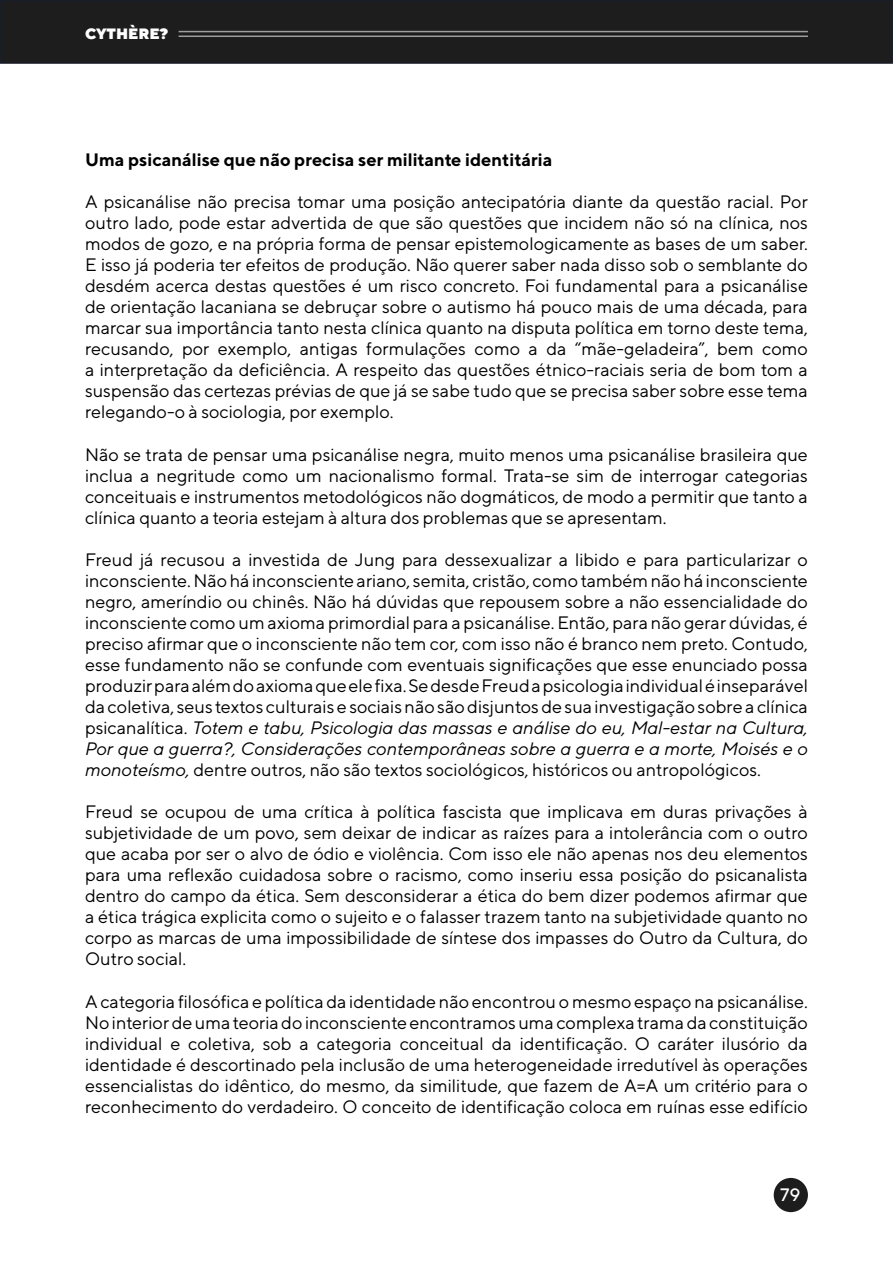
<style>
.page{position:relative;width:893px;height:1263px;background:#fff}
.page>*{position:absolute;margin:0;border:0;box-sizing:border-box;transform-origin:0 0}
.t1{font:18px/21px "TT Norms";color:#000;text-align:justify}
.t2{font:700 18px "TT Norms";color:#000}
.t3{font:500 18px "TT Norms";color:#fff}
.t4{font:900 15px "TT Norms";color:#fff}
.s1{font-style:italic}
</style>
<div class="page">
<div style="left:0;top:0;width:893px;height:64px;background:#1d1d1d;border:2px solid #191e28"></div>
<hr style="left:179px;top:31px;width:629px;height:1px;background:#9d9d9d">
<hr style="left:179px;top:36px;width:629px;height:1px;background:#9d9d9d">
<div style="left:774px;top:1178px;width:34px;height:34px;background:#1d1d1d;border-radius:50%"></div>
<p class="t4" style="left:85px;top:24px;width:85px">CYTHÈRE?</p>
<p class="t2" style="left:85px;top:148px;width:469px">Uma psicanálise que não precisa ser militante identitária</p>
<p class="t1" style="left:85px;top:191px;width:724px">A psicanálise não precisa tomar uma posição antecipatória diante da questão racial. Por outro lado, pode estar advertida de que são questões que incidem não só na clínica, nos modos de gozo, e na própria forma de pensar epistemologicamente as bases de um saber.<br>E isso já poderia ter efeitos de produção. Não querer saber nada disso sob o semblante do desdém acerca destas questões é um risco concreto. Foi fundamental para a psicanálise de orientação lacaniana se debruçar sobre o autismo há pouco mais de uma década, para marcar sua importância tanto nesta clínica quanto na disputa política em torno deste tema, recusando, por exemplo, antigas formulações como a da “mãe-geladeira”, bem como a interpretação da deficiência. A respeito das questões étnico-raciais seria de bom tom a suspensão das certezas prévias de que já se sabe tudo que se precisa saber sobre esse tema relegando-o à sociologia, por exemplo.</p>
<p class="t1" style="left:85px;top:443px;width:724px">Não se trata de pensar uma psicanálise negra, muito menos uma psicanálise brasileira que inclua a negritude como um nacionalismo formal. Trata-se sim de interrogar categorias conceituais e instrumentos metodológicos não dogmáticos, de modo a permitir que tanto a clínica quanto a teoria estejam à altura dos problemas que se apresentam.</p>
<p class="t1" style="left:85px;top:549px;width:724px">Freud já recusou a investida de Jung para dessexualizar a libido e para particularizar o inconsciente. Não há inconsciente ariano, semita, cristão, como também não há inconsciente negro, ameríndio ou chinês. Não há dúvidas que repousem sobre a não essencialidade do inconsciente como um axioma primordial para a psicanálise. Então, para não gerar dúvidas, é preciso afirmar que o inconsciente não tem cor, com isso não é branco nem preto. Contudo, esse fundamento não se confunde com eventuais significações que esse enunciado possa produzir para além do axioma que ele fixa. Se desde Freud a psicologia individual é inseparável da coletiva, seus textos culturais e sociais não são disjuntos de sua investigação sobre a clínica psicanalítica. <span class="s1">Totem e tabu, Psicologia das massas e análise do eu, Mal-estar na Cultura, Por que a guerra?, Considerações contemporâneas sobre a guerra e a morte, Moisés e o monoteísmo,</span> dentre outros, não são textos sociológicos, históricos ou antropológicos.</p>
<p class="t1" style="left:85px;top:801px;width:724px">Freud se ocupou de uma crítica à política fascista que implicava em duras privações à subjetividade de um povo, sem deixar de indicar as raízes para a intolerância com o outro que acaba por ser o alvo de ódio e violência. Com isso ele não apenas nos deu elementos para uma reflexão cuidadosa sobre o racismo, como inseriu essa posição do psicanalista dentro do campo da ética. Sem desconsiderar a ética do bem dizer podemos afirmar que a ética trágica explicita como o sujeito e o falasser trazem tanto na subjetividade quanto no corpo as marcas de uma impossibilidade de síntese dos impasses do Outro da Cultura, do Outro social.</p>
<p class="t1" style="left:85px;top:990px;width:724px">A categoria filosófica e política da identidade não encontrou o mesmo espaço na psicanálise.<br>No interior de uma teoria do inconsciente encontramos uma complexa trama da constituição individual e coletiva, sob a categoria conceitual da identificação. O caráter ilusório da identidade é descortinado pela inclusão de uma heterogeneidade irredutível às operações essencialistas do idêntico, do mesmo, da similitude, que fazem de A=A um critério para o reconhecimento do verdadeiro. O conceito de identificação coloca em ruínas esse edifício</p>
<p class="t3" style="left:780px;top:1183px;width:22px">79</p>
</div>
